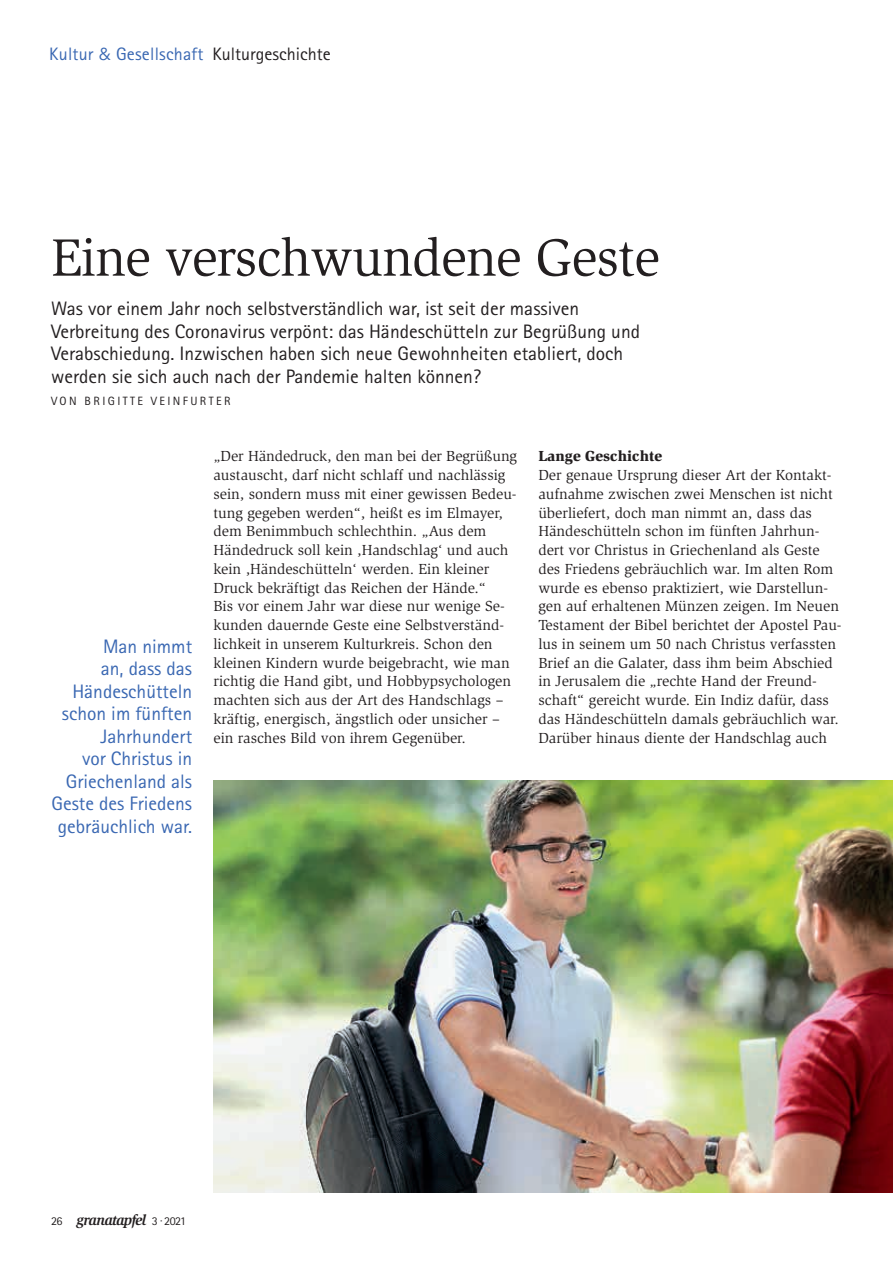
<style>
.page{position:relative;width:893px;height:1263px;background:#fff}
.page>*{position:absolute;margin:0;border:0;box-sizing:border-box;transform-origin:0 0}
.t1{font:54px "Slimbach Std";letter-spacing:-.02em;color:#231f20}
.t2{font:19.5px/22.5px "Rotis Sans Serif Pro";color:#231f20}
.t3{font:19.5px/22.5px "Rotis Sans Serif Pro";color:#3967b2;text-align:right}
.t4{font:18px "Rotis Sans Serif Pro";letter-spacing:.01em;color:#3967b2}
.t5{font:15px/18.8px "Slimbach Std";color:#231f20}
.t6{font:italic 700 15px "Slimbach Std";letter-spacing:-.05em;color:#231f20}
.t7{font:900 15px "Slimbach Std";color:#231f20}
.t8{font:12px "Rotis Sans Serif Pro";letter-spacing:.2em;color:#231f20}
.s1{font-family:"Avenir";font-size:17.25px}
.s2{color:#231f20}
.s3{font-family:"Rotis Sans Serif Pro";font-weight:400;font-style:normal;font-size:12px}
</style>
<div class="page">
<img style="left:213px;top:780px;width:680px;height:413px">
<p class="t4" style="left:49px;top:43px;width:283px">Kultur <span class="s1">&amp;</span> Gesellschaft <span class="s2">Kulturgeschichte</span></p>
<h1 class="t1" style="left:51px;top:227px;width:610px">Eine verschwundene Geste</h1>
<p class="t2" style="left:51px;top:297px;width:591px">Was vor einem Jahr noch selbstverständlich war, ist seit der massiven Verbreitung des Coronavirus verpönt: das Händeschütteln zur Begrüßung und Verabschiedung. Inzwischen haben sich neue Gewohnheiten etabliert, doch werden sie sich auch nach der Pandemie halten können?</p>
<p class="t8" style="left:51px;top:394px;width:181px">VON BRIGITTE VEINFURTER</p>
<h2 class="t3" style="left:51px;top:635px;width:142px">Man nimmt<br>an, dass das<br>Händeschütteln schon im fünften<br>Jahrhundert<br>vor Christus in<br>Griechenland als<br>Geste des Friedens gebräuchlich war.</h2>
<p class="t5" style="left:213px;top:447px;width:305px">„Der Händedruck, den man bei der Begrüßung austauscht, darf nicht schlaff und nachlässig sein, sondern muss mit einer gewissen Bedeu&shy;tung gegeben werden“, heißt es im Elmayer, dem Benimmbuch schlechthin. „Aus dem Händedruck soll kein ,Handschlag‘ und auch kein ,Händeschütteln‘ werden. Ein kleiner Druck bekräftigt das Reichen der Hände.“<br>Bis vor einem Jahr war diese nur wenige Se&shy;kunden dauernde Geste eine Selbstverständ&shy;lichkeit in unserem Kulturkreis. Schon den kleinen Kindern wurde beigebracht, wie man richtig die Hand gibt, und Hobbypsychologen machten sich aus der Art des Handschlags – kräftig, energisch, ängstlich oder unsicher – ein rasches Bild von ihrem Gegenüber.</p>
<p class="t7" style="left:538px;top:447px;width:125px">Lange Geschichte</p>
<p class="t5" style="left:538px;top:466px;width:305px">Der genaue Ursprung dieser Art der Kontakt&shy;aufnahme zwischen zwei Menschen ist nicht überliefert, doch man nimmt an, dass das Händeschütteln schon im fünften Jahrhun&shy;dert vor Christus in Griechenland als Geste des Friedens gebräuchlich war. Im alten Rom wurde es ebenso praktiziert, wie Darstellun&shy;gen auf erhaltenen Münzen zeigen. Im Neuen Testament der Bibel berichtet der Apostel Pau&shy;lus in seinem um 50 nach Christus verfassten Brief an die Galater, dass ihm beim Abschied in Jerusalem die „rechte Hand der Freund&shy;schaft“ gereicht wurde. Ein Indiz dafür, dass das Händeschütteln damals gebräuchlich war.<br>Darüber hinaus diente der Handschlag auch</p>
<p class="t6" style="left:51px;top:1211px;width:137px"><span class="s3">26</span> granatapfel <span class="s3">3 ∙ 2021</span></p>
</div>
